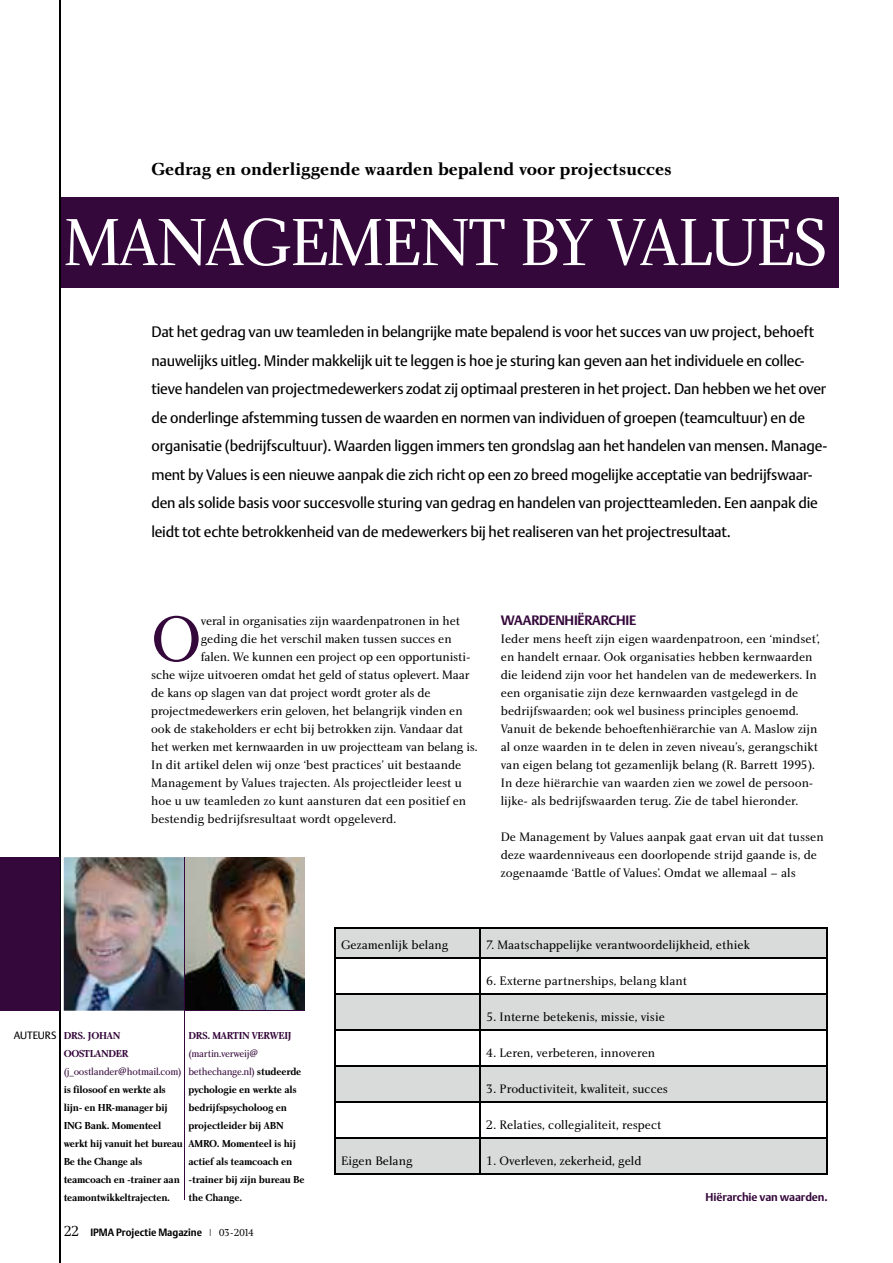
<style>
.page{position:relative;width:893px;height:1263px;background:#fff}
.page>*{position:absolute;margin:0;border:0;box-sizing:border-box;transform-origin:0 0}
.t1{font:69px "Charlotte Book Plain";letter-spacing:-.03em;color:#fff}
.t2{font:66.75px "Charlotte Book Plain";color:#35083b}
.t3{font:18px "Charlotte Bold Plain";color:#000}
.t4{font:15px/28.5px "DTL Argo ST";letter-spacing:-.01em;color:#000}
.t5{font:700 13.5px "DTL Argo ST";letter-spacing:-.02em;color:#35083b}
.t6{font:12.75px/18px "Charlotte Book Plain";color:#000}
.t7{font:700 11.25px "DTL Argo ST";letter-spacing:-.01em;color:#35083b}
.t8{font:10.5px/18px "Charlotte Bold Plain";letter-spacing:-.025em;color:#000}
.t9{font:10.5px/18px "Charlotte Book Plain";letter-spacing:-.03em;color:#35083b}
.t10{font:10.5px/18px "Charlotte Bold Plain";letter-spacing:-.025em;color:#35083b}
.t11{font:700 10.5px "DTL Argo ST";color:#000;scale:.94 1}
.s1{font-family:"DTL Argo ST";color:#000}
.s2{font-family:"Charlotte Bold Plain";color:#000}
.s3{font-family:"Charlotte Book Plain";font-weight:400;font-size:15px}
.s4{font-family:"Charlotte Book Plain";font-weight:400}
</style>
<div class="page">
<div style="left:60px;top:197px;width:778px;height:90px;background:#35083b"></div>
<hr style="left:60px;top:0;width:1px;height:1263px;background:#000">
<div style="left:0;top:857px;width:60px;height:154px;background:#35083b"></div>
<img style="left:64px;top:857px;width:120px;height:154px">
<img style="left:185px;top:857px;width:120px;height:152px">
<hr style="left:184px;top:857px;width:1px;height:342px;background:#35083b">
<svg style="left:336px;top:929px;width:490px;height:244px;fill:#d9dada"></svg>
<hr style="left:334px;top:927px;width:146px;height:2px;background:#000">
<hr style="left:334px;top:929px;width:2px;height:28px;background:#000">
<hr style="left:480px;top:927px;width:348px;height:2px;background:#000">
<hr style="left:479px;top:929px;width:2px;height:28px;background:#000">
<hr style="left:826px;top:929px;width:2px;height:28px;background:#000">
<hr style="left:334px;top:957px;width:146px;height:1px;background:#000">
<hr style="left:334px;top:958px;width:2px;height:35px;background:#000">
<hr style="left:480px;top:957px;width:348px;height:1px;background:#000">
<hr style="left:479px;top:958px;width:2px;height:35px;background:#000">
<hr style="left:826px;top:958px;width:2px;height:35px;background:#000">
<hr style="left:334px;top:993px;width:146px;height:1px;background:#000">
<hr style="left:334px;top:994px;width:2px;height:35px;background:#000">
<hr style="left:480px;top:993px;width:348px;height:1px;background:#000">
<hr style="left:479px;top:994px;width:2px;height:35px;background:#000">
<hr style="left:826px;top:994px;width:2px;height:35px;background:#000">
<hr style="left:334px;top:1029px;width:146px;height:1px;background:#000">
<hr style="left:334px;top:1030px;width:2px;height:35px;background:#000">
<hr style="left:480px;top:1029px;width:348px;height:1px;background:#000">
<hr style="left:479px;top:1030px;width:2px;height:35px;background:#000">
<hr style="left:826px;top:1030px;width:2px;height:35px;background:#000">
<hr style="left:334px;top:1065px;width:146px;height:1px;background:#000">
<hr style="left:334px;top:1066px;width:2px;height:35px;background:#000">
<hr style="left:480px;top:1065px;width:348px;height:1px;background:#000">
<hr style="left:479px;top:1066px;width:2px;height:35px;background:#000">
<hr style="left:826px;top:1066px;width:2px;height:35px;background:#000">
<hr style="left:334px;top:1101px;width:146px;height:1px;background:#000">
<hr style="left:334px;top:1102px;width:2px;height:35px;background:#000">
<hr style="left:480px;top:1101px;width:348px;height:1px;background:#000">
<hr style="left:479px;top:1102px;width:2px;height:35px;background:#000">
<hr style="left:826px;top:1102px;width:2px;height:35px;background:#000">
<hr style="left:334px;top:1137px;width:146px;height:1px;background:#000">
<hr style="left:334px;top:1138px;width:2px;height:35px;background:#000">
<hr style="left:480px;top:1137px;width:348px;height:1px;background:#000">
<hr style="left:479px;top:1138px;width:2px;height:35px;background:#000">
<hr style="left:826px;top:1138px;width:2px;height:35px;background:#000">
<hr style="left:334px;top:1173px;width:146px;height:1px;background:#000">
<hr style="left:480px;top:1173px;width:348px;height:1px;background:#000">
<h3 class="t3" style="left:151px;top:158px;width:522px">Gedrag en onderliggende waarden bepalend voor projectsucces</h3>
<h1 class="t1" style="left:64px;top:201px;width:765px">MANAGEMENT BY VALUES</h1>
<p class="t4" style="left:151px;top:317px;width:677px">Dat het gedrag van uw teamleden in belangrijke mate bepalend is voor het succes van uw project, behoeft nauwelijks uitleg. Minder makkelijk uit te leggen is hoe je sturing kan geven aan het individuele en collec&shy;tieve handelen van projectmedewerkers zodat zij optimaal presteren in het project. Dan hebben we het over de onderlinge afstemming tussen de waarden en normen van individuen of groepen (teamcultuur) en de organisatie (bedrijfscultuur). Waarden liggen immers ten grondslag aan het handelen van mensen. Manage&shy;ment by Values is een nieuwe aanpak die zich richt op een zo breed mogelijke acceptatie van bedrijfswaar&shy;den als solide basis voor succesvolle sturing van gedrag en handelen van projectteamleden. Een aanpak die leidt tot echte betrokkenheid van de medewerkers bij het realiseren van het projectresultaat.</p>
<h2 class="t2" style="left:151px;top:599px;width:52px">O</h2>
<p class="t6" style="left:201px;top:612px;width:261px">veral in organisaties zijn waardenpatronen in het</p>
<p class="t6" style="left:201px;top:630px;width:252px">geding die het verschil maken tussen succes en</p>
<p class="t6" style="left:201px;top:648px;width:271px">falen. We kunnen een project op een opportunisti-</p>
<p class="t6" style="left:151px;top:666px;width:320px">sche wijze uitvoeren omdat het geld of status oplevert. Maar</p>
<p class="t6" style="left:151px;top:684px;width:281px">de kans op slagen van dat project wordt groter als de</p>
<p class="t6" style="left:151px;top:702px;width:313px">projectmedewerkers erin geloven, het belangrijk vinden en</p>
<p class="t6" style="left:151px;top:720px;width:313px">ook de stakeholders er echt bij betrokken zijn. Vandaar dat</p>
<p class="t6" style="left:151px;top:738px;width:328px">het werken met kernwaarden in uw projectteam van belang is.</p>
<p class="t6" style="left:151px;top:756px;width:312px">In dit artikel delen wij onze ‘best practices’ uit bestaande</p>
<p class="t6" style="left:151px;top:774px;width:312px">Management by Values trajecten. Als projectleider leest u</p>
<p class="t6" style="left:151px;top:792px;width:317px">hoe u uw teamleden zo kunt aansturen dat een positief en</p>
<p class="t6" style="left:151px;top:810px;width:246px">bestendig bedrijfsresultaat wordt opgeleverd.</p>
<p class="t5" style="left:501px;top:612px;width:137px">WAARDENHIËRARCHIE</p>
<p class="t6" style="left:501px;top:630px;width:320px">Ieder mens heeft zijn eigen waardenpatroon, een ‘mindset’, en handelt ernaar. Ook organisaties hebben kernwaarden die leidend zijn voor het handelen van de medewerkers. In een organisatie zijn deze kernwaarden vastgelegd in de bedrijfswaarden; ook wel business principles genoemd.<br>Vanuit de bekende behoeftenhiërarchie van A. Maslow zijn al onze waarden in te delen in zeven niveau’s, gerangschikt van eigen belang tot gezamenlijk belang (R. Barrett 1995).<br>In deze hiërarchie van waarden zien we zowel de persoon&shy;lijke- als bedrijfswaarden terug. Zie de tabel hieronder.</p>
<p class="t6" style="left:501px;top:828px;width:324px">De Management by Values aanpak gaat ervan uit dat tussen deze waardenniveaus een doorlopende strijd gaande is, de zogenaamde ‘Battle of Values’. Omdat we allemaal – als</p>
<p class="t10" style="left:64px;top:1026px;width:66px;text-indent:-50px"><span class="s1">AUTEURS</span> DRS. JOHAN<br>OOSTLANDER</p>
<p class="t9" style="left:64px;top:1062px;width:119px">(j_oostlander@hotmail.com)</p>
<p class="t8" style="left:64px;top:1080px;width:121px">is filosoof en werkte als lijn- en HR-manager bij<br>ING Bank. Momenteel werkt hij vanuit het bureau<br>Be the Change als teamcoach en -trainer aan teamontwikkeltrajecten.</p>
<p class="t10" style="left:189px;top:1026px;width:105px">DRS. MARTIN VERWEIJ</p>
<p class="t9" style="left:189px;top:1044px;width:114px">(martin.verweij@ bethechange.nl) <span class="s2">studeerde</span></p>
<p class="t8" style="left:189px;top:1080px;width:118px">pychologie en werkte als bedrijfspsycholoog en projectleider bij ABN<br>AMRO. Momenteel is hij actief als teamcoach en -trainer bij zijn bureau Be the Change.</p>
<p class="t11" style="left:64px;top:1226px;width:204px"><span class="s3">22</span> IPMA Projectie Magazine <span class="s4">| 03-2014</span></p>
<p class="t6" style="left:341px;top:936px;width:109px">Gezamenlijk belang</p>
<p class="t6" style="left:486px;top:936px;width:266px">7. Maatschappelijke verantwoordelijkheid, ethiek</p>
<p class="t6" style="left:486px;top:972px;width:203px">6. Externe partnerships, belang klant</p>
<p class="t6" style="left:486px;top:1008px;width:181px">5. Interne betekenis, missie, visie</p>
<p class="t6" style="left:486px;top:1044px;width:171px">4. Leren, verbeteren, innoveren</p>
<p class="t6" style="left:486px;top:1080px;width:184px">3. Productiviteit, kwaliteit, succes</p>
<p class="t6" style="left:486px;top:1116px;width:177px">2. Relaties, collegialiteit, respect</p>
<p class="t6" style="left:341px;top:1152px;width:73px">Eigen Belang</p>
<p class="t6" style="left:486px;top:1152px;width:157px">1. Overleven, zekerheid, geld</p>
<p class="t7" style="left:706px;top:1190px;width:124px">Hiërarchie van waarden.</p>
</div>
